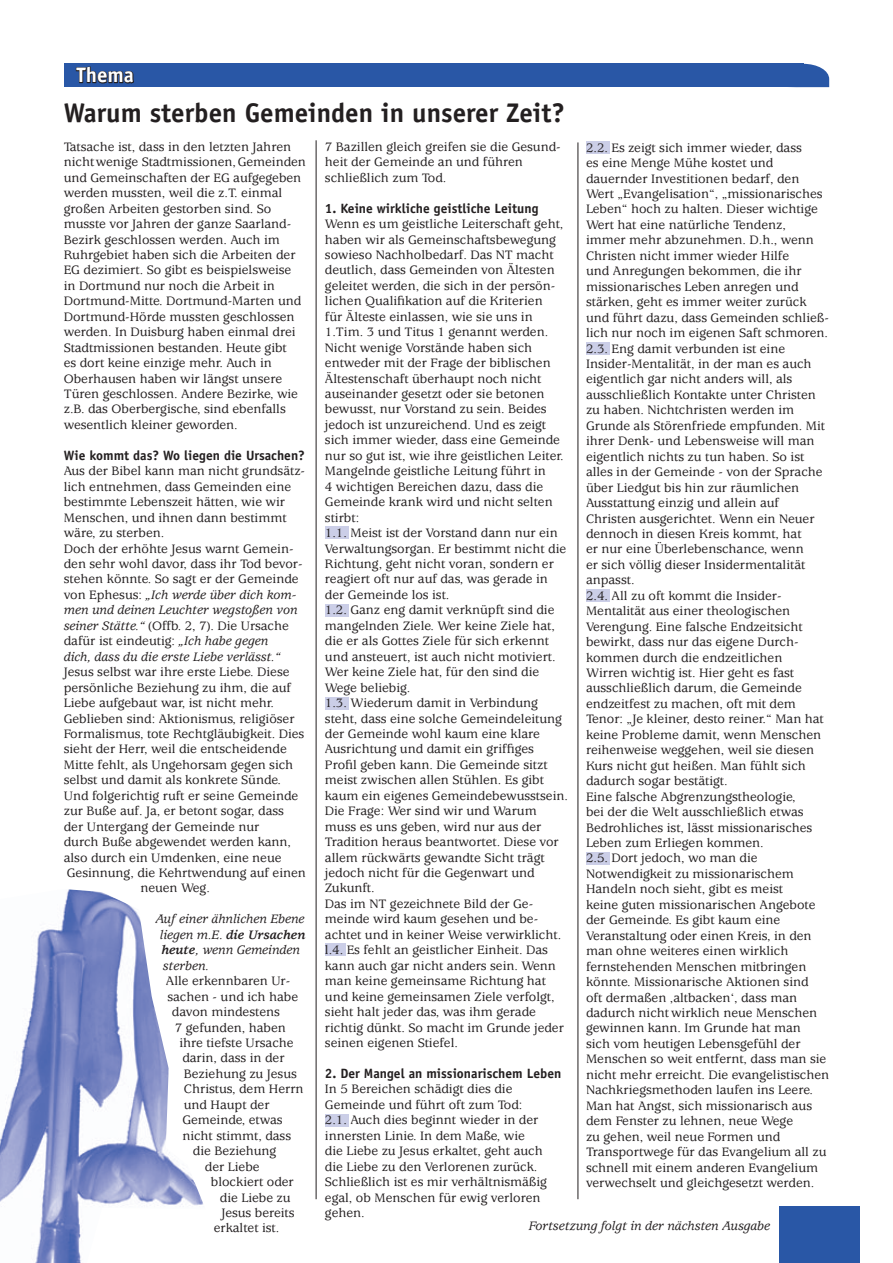
<style>
.page{position:relative;width:893px;height:1263px;background:#fff}
.page>*{position:absolute;margin:0;border:0;box-sizing:border-box;transform-origin:0 0}
.t1{font:700 27px "Officina Sans";color:#231f20}
.t2{font:700 21px "Officina Sans";color:#fff}
.t3{font:500 13.5px/15.5px "Usherwood";color:#231f20}
.t4{font:italic 500 13.5px/15.5px "Usherwood";color:#231f20}
.t5{font:700 13.5px "Officina Sans";color:#231f20}
.s1{font-style:italic}
.s2{font-weight:700}
</style>
<div class="page">
<svg style="left:789px;top:64px;width:40px;height:24px"></svg>
<div style="left:64px;top:64px;width:740px;height:23px;background:#2957a6"></div>
<hr style="left:316px;top:140px;width:1px;height:1059px;background:#231f20">
<hr style="left:578px;top:142px;width:1px;height:1057px;background:#231f20">
<div style="left:779px;top:1206px;width:81px;height:57px;background:#2957a6"></div>
<svg style="left:75px;top:63px;width:60px;height:21px"></svg>
<div style="left:325px;top:526px;width:23px;height:13px;background:#cbcee7"></div>
<img style="left:0;top:889px;width:203px;height:374px">
<div style="left:325px;top:604px;width:23px;height:12px;background:#cbcee7"></div>
<div style="left:325px;top:697px;width:23px;height:12px;background:#cbcee7"></div>
<div style="left:325px;top:944px;width:20px;height:12px;background:#cbcee7"></div>
<div style="left:325px;top:1114px;width:23px;height:12px;background:#cbcee7"></div>
<div style="left:586px;top:852px;width:24px;height:12px;background:#cbcee7"></div>
<div style="left:586px;top:589px;width:24px;height:13px;background:#cbcee7"></div>
<div style="left:586px;top:342px;width:24px;height:13px;background:#cbcee7"></div>
<div style="left:586px;top:142px;width:24px;height:12px;background:#cbcee7"></div>
<h2 class="t2" style="left:77px;top:62px;width:59px">Thema</h2>
<h1 class="t1" style="left:64px;top:96px;width:503px">Warum sterben Gemeinden in unserer Zeit?</h1>
<p class="t3" style="left:64px;top:139px;width:244px">Tatsache ist, dass in den letzten Jahren nicht wenige Stadtmissionen, Gemeinden und Gemeinschaften der EG aufgegeben werden mussten, weil die z.T. einmal großen Arbeiten gestorben sind. So musste vor Jahren der ganze Saarland-Bezirk geschlossen werden. Auch im Ruhrgebiet haben sich die Arbeiten der EG dezimiert. So gibt es beispielsweise in Dortmund nur noch die Arbeit in Dortmund-Mitte. Dortmund-Marten und Dortmund-Hörde mussten geschlossen werden. In Duisburg haben einmal drei Stadtmissionen bestanden. Heute gibt<br>es dort keine einzige mehr. Auch in Oberhausen haben wir längst unsere Türen geschlossen. Andere Bezirke, wie z.B. das Oberbergische, sind ebenfalls wesentlich kleiner geworden.</p>
<p class="t5" style="left:64px;top:447px;width:243px">Wie kommt das? Wo liegen die Ursachen?</p>
<p class="t3" style="left:64px;top:464px;width:243px">Aus der Bibel kann man nicht grundsätz&shy;lich entnehmen, dass Gemeinden eine bestimmte Lebenszeit hätten, wie wir Menschen, und ihnen dann bestimmt wäre, zu sterben.<br>Doch der erhöhte Jesus warnt Gemein&shy;den sehr wohl davor, dass ihr Tod bevor&shy;stehen könnte. So sagt er der Gemeinde von Ephesus: <span class="s1">„Ich werde über dich kom&shy;men und deinen Leuchter wegstoßen von seiner Stätte.“</span> (Offb. 2, 7). Die Ursache dafür ist eindeutig: <span class="s1">„Ich habe gegen<br>dich, dass du die erste Liebe verlässt.“</span></p>
<p class="t3" style="left:64px;top:664px;width:227px">Jesus selbst war ihre erste Liebe. Diese</p>
<p class="t3" style="left:64px;top:680px;width:229px">persönliche Beziehung zu ihm, die auf</p>
<p class="t3" style="left:64px;top:695px;width:212px">Liebe aufgebaut war, ist nicht mehr.</p>
<p class="t3" style="left:64px;top:711px;width:232px">Geblieben sind: Aktionismus, religiöser</p>
<p class="t3" style="left:64px;top:726px;width:242px">Formalismus, tote Rechtgläubigkeit. Dies</p>
<p class="t3" style="left:64px;top:742px;width:225px">sieht der Herr, weil die entscheidende</p>
<p class="t3" style="left:64px;top:757px;width:231px">Mitte fehlt, als Ungehorsam gegen sich</p>
<p class="t3" style="left:64px;top:773px;width:219px">selbst und damit als konkrete Sünde.</p>
<p class="t3" style="left:64px;top:788px;width:236px">Und folgerichtig ruft er seine Gemeinde</p>
<p class="t3" style="left:64px;top:803px;width:222px">zur Buße auf. Ja, er betont sogar, dass</p>
<p class="t3" style="left:64px;top:819px;width:197px">der Untergang der Gemeinde nur</p>
<p class="t3" style="left:64px;top:834px;width:229px">durch Buße abgewendet werden kann,</p>
<p class="t3" style="left:64px;top:850px;width:219px">also durch ein Umdenken, eine neue</p>
<p class="t3" style="left:67px;top:865px;width:241px">Gesinnung, die Kehrtwendung auf einen</p>
<p class="t3" style="left:140px;top:881px;width:71px">neuen Weg.</p>
<p class="t4" style="left:160px;top:912px;width:147px;text-indent:-5px">Auf einer ähnlichen Ebene liegen m.E. <span class="s2">die Ursachen heute</span>, wenn Gemeinden sterben.</p>
<p class="t3" style="left:166px;top:973px;width:126px">Alle erkennbaren Ur-</p>
<p class="t3" style="left:167px;top:989px;width:132px">sachen - und ich habe</p>
<p class="t3" style="left:172px;top:1004px;width:110px">davon mindestens</p>
<p class="t3" style="left:175px;top:1020px;width:113px">7 gefunden, haben</p>
<p class="t3" style="left:179px;top:1035px;width:116px">ihre tiefste Ursache</p>
<p class="t3" style="left:182px;top:1051px;width:104px">darin, dass in der</p>
<p class="t3" style="left:184px;top:1066px;width:115px">Beziehung zu Jesus</p>
<p class="t3" style="left:184px;top:1082px;width:121px">Christus, dem Herrn</p>
<p class="t3" style="left:184px;top:1097px;width:87px">und Haupt der</p>
<p class="t3" style="left:182px;top:1112px;width:102px">Gemeinde, etwas</p>
<p class="t3" style="left:182px;top:1128px;width:110px">nicht stimmt, dass</p>
<p class="t3" style="left:193px;top:1143px;width:85px">die Beziehung</p>
<p class="t3" style="left:205px;top:1159px;width:56px">der Liebe</p>
<p class="t3" style="left:211px;top:1174px;width:85px">blockiert oder</p>
<p class="t3" style="left:220px;top:1190px;width:72px">die Liebe zu</p>
<p class="t3" style="left:221px;top:1205px;width:75px">Jesus bereits</p>
<p class="t3" style="left:214px;top:1221px;width:67px">erkaltet ist.</p>
<p class="t4" style="left:529px;top:1218px;width:243px">Fortsetzung folgt in der nächsten Ausgabe</p>
<p class="t3" style="left:325px;top:139px;width:237px">7 Bazillen gleich greifen sie die Gesund&shy;heit der Gemeinde an und führen schließlich zum Tod.</p>
<p class="t5" style="left:325px;top:200px;width:215px">1. Keine wirkliche geistliche Leitung</p>
<p class="t3" style="left:325px;top:216px;width:245px">Wenn es um geistliche Leiterschaft geht, haben wir als Gemeinschaftsbewegung sowieso Nachholbedarf. Das NT macht deutlich, dass Gemeinden von Ältesten geleitet werden, die sich in der persön&shy;lichen Qualifikation auf die Kriterien<br>für Älteste einlassen, wie sie uns in 1.Tim. 3 und Titus 1 genannt werden.<br>Nicht wenige Vorstände haben sich entweder mit der Frage der biblischen Ältestenschaft überhaupt noch nicht auseinander gesetzt oder sie betonen bewusst, nur Vorstand zu sein. Beides jedoch ist unzureichend. Und es zeigt sich immer wieder, dass eine Gemeinde nur so gut ist, wie ihre geistlichen Leiter.<br>Mangelnde geistliche Leitung führt in<br>4 wichtigen Bereichen dazu, dass die Gemeinde krank wird und nicht selten stirbt:<br>1.1. Meist ist der Vorstand dann nur ein Verwaltungsorgan. Er bestimmt nicht die Richtung, geht nicht voran, sondern er reagiert oft nur auf das, was gerade in der Gemeinde los ist.<br>1.2. Ganz eng damit verknüpft sind die mangelnden Ziele. Wer keine Ziele hat, die er als Gottes Ziele für sich erkennt und ansteuert, ist auch nicht motiviert.<br>Wer keine Ziele hat, für den sind die Wege beliebig.<br>1.3. Wiederum damit in Verbindung steht, dass eine solche Gemeindeleitung der Gemeinde wohl kaum eine klare Ausrichtung und damit ein griffiges Profil geben kann. Die Gemeinde sitzt meist zwischen allen Stühlen. Es gibt kaum ein eigenes Gemeindebewusstsein.<br>Die Frage: Wer sind wir und Warum muss es uns geben, wird nur aus der Tradition heraus beantwortet. Diese vor allem rückwärts gewandte Sicht trägt jedoch nicht für die Gegenwart und Zukunft.<br>Das im NT gezeichnete Bild der Ge&shy;meinde wird kaum gesehen und be&shy;achtet und in keiner Weise verwirklicht. l.4. Es fehlt an geistlicher Einheit. Das kann auch gar nicht anders sein. Wenn man keine gemeinsame Richtung hat und keine gemeinsamen Ziele verfolgt, sieht halt jeder das, was ihm gerade richtig dünkt. So macht im Grunde jeder seinen eigenen Stiefel.</p>
<p class="t5" style="left:325px;top:1065px;width:238px">2. Der Mangel an missionarischem Leben</p>
<p class="t3" style="left:325px;top:1082px;width:224px">In 5 Bereichen schädigt dies die<br>Gemeinde und führt oft zum Tod:<br>2.1. Auch dies beginnt wieder in der innersten Linie. In dem Maße, wie<br>die Liebe zu Jesus erkaltet, geht auch die Liebe zu den Verlorenen zurück.<br>Schließlich ist es mir verhältnismäßig egal, ob Menschen für ewig verloren gehen.</p>
<p class="t3" style="left:586px;top:140px;width:245px">2.2. Es zeigt sich immer wieder, dass<br>es eine Menge Mühe kostet und dauernder Investitionen bedarf, den Wert „Evangelisation“, „missionarisches Leben“ hoch zu halten. Dieser wichtige Wert hat eine natürliche Tendenz,<br>immer mehr abzunehmen. D.h., wenn Christen nicht immer wieder Hilfe<br>und Anregungen bekommen, die ihr missionarisches Leben anregen und stärken, geht es immer weiter zurück und führt dazu, dass Gemeinden schließ&shy;lich nur noch im eigenen Saft schmoren.<br>2.3. Eng damit verbunden ist eine Insider-Mentalität, in der man es auch eigentlich gar nicht anders will, als ausschließlich Kontakte unter Christen zu haben. Nichtchristen werden im Grunde als Störenfriede empfunden. Mit ihrer Denk- und Lebensweise will man eigentlich nichts zu tun haben. So ist alles in der Gemeinde - von der Sprache über Liedgut bis hin zur räumlichen Ausstattung einzig und allein auf Christen ausgerichtet. Wenn ein Neuer dennoch in diesen Kreis kommt, hat<br>er nur eine Überlebenschance, wenn<br>er sich völlig dieser Insidermentalität anpasst.<br>2.4. All zu oft kommt die Insider-Mentalität aus einer theologischen Verengung. Eine falsche Endzeitsicht bewirkt, dass nur das eigene Durch&shy;kommen durch die endzeitlichen<br>Wirren wichtig ist. Hier geht es fast ausschließlich darum, die Gemeinde endzeitfest zu machen, oft mit dem Tenor: „Je kleiner, desto reiner.“ Man hat keine Probleme damit, wenn Menschen reihenweise weggehen, weil sie diesen Kurs nicht gut heißen. Man fühlt sich dadurch sogar bestätigt.<br>Eine falsche Abgrenzungstheologie,<br>bei der die Welt ausschließlich etwas Bedrohliches ist, lässt missionarisches Leben zum Erliegen kommen.<br>2.5. Dort jedoch, wo man die Notwendigkeit zu missionarischem Handeln noch sieht, gibt es meist<br>keine guten missionarischen Angebote der Gemeinde. Es gibt kaum eine Veranstaltung oder einen Kreis, in den man ohne weiteres einen wirklich fernstehenden Menschen mitbringen könnte. Missionarische Aktionen sind<br>oft dermaßen ,altbacken‘, dass man dadurch nichtwirklich neue Menschen gewinnen kann. Im Grunde hat man<br>sich vom heutigen Lebensgefühl der Menschen so weit entfernt, dass man sie nicht mehr erreicht. Die evangelistischen Nachkriegsmethoden laufen ins Leere.<br>Man hat Angst, sich missionarisch aus dem Fenster zu lehnen, neue Wege<br>zu gehen, weil neue Formen und Transportwege für das Evangelium all zu schnell mit einem anderen Evangelium verwechselt und gleichgesetzt werden.</p>
</div>
